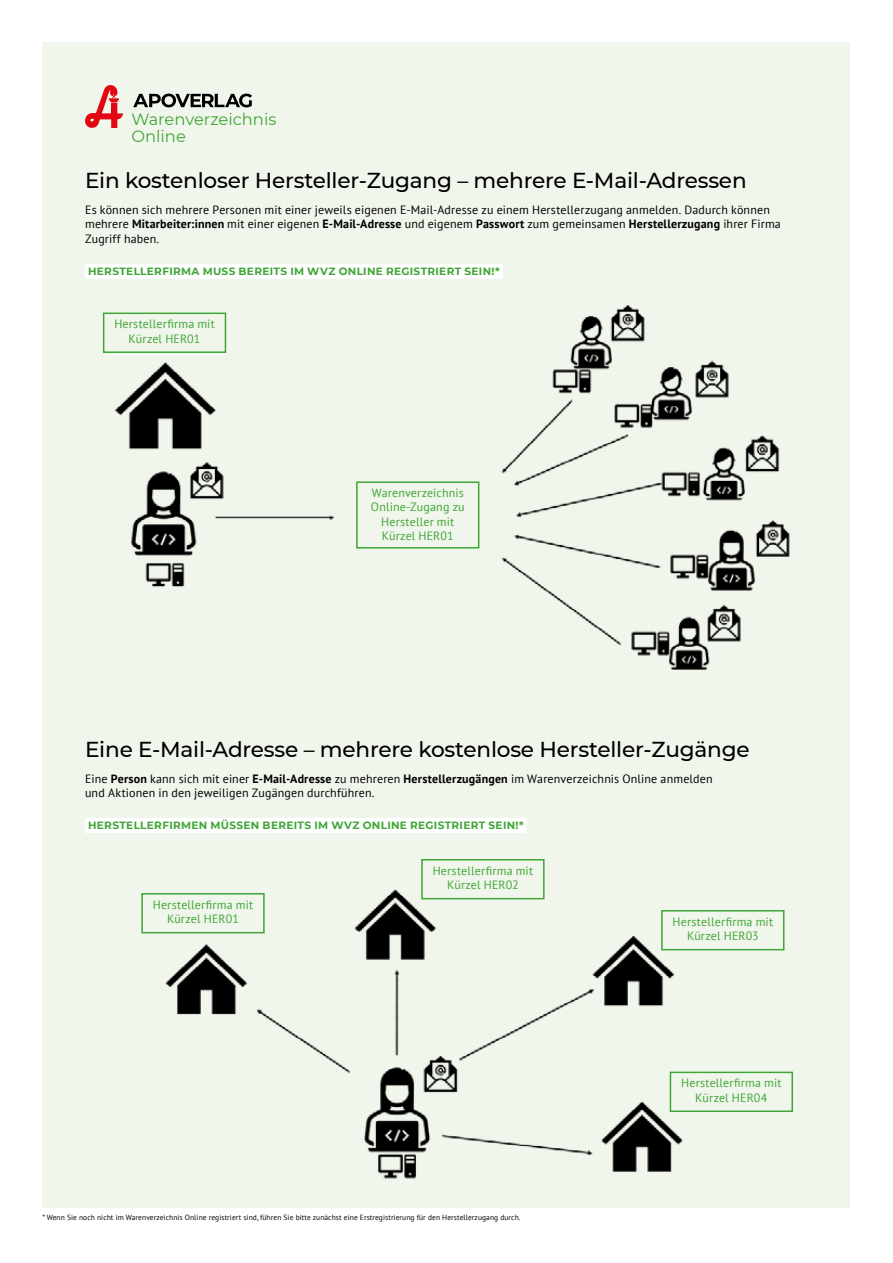
<style>
.page{position:relative;width:893px;height:1263px;background:#fff}
.page>*{position:absolute;margin:0;border:0;box-sizing:border-box;transform-origin:0 0}
.t1{font:500 21.6px "Montserrat";letter-spacing:-.01em;color:#000}
.t2{font:16.35px/16.4px "Montserrat";color:#3fa535}
.t3{font:12px/14.4px "PT Sans";letter-spacing:.015em;color:#000}
.t4{font:12px/14.4px "PT Sans";letter-spacing:.015em;color:#3fa535;text-align:center}
.t5{font:700 10.5px "Montserrat";letter-spacing:.03em;color:#3fa535}
.t6{font:7.5px "PT Sans";letter-spacing:.01em;color:#000}
.s1{font-weight:700}
</style>
<div class="page">
<div style="left:43px;top:43px;width:807px;height:1165px;background:#f1f6ec"></div>
<div style="left:85px;top:264px;width:418px;height:15px;background:#fff"></div>
<div style="left:85px;top:818px;width:442px;height:15px;background:#fff"></div>
<svg style="left:85px;top:85px;width:38px;height:43px"></svg>
<svg style="left:133px;top:94px;width:119px;height:13px"></svg>
<img style="left:102px;top:305px;width:688px;height:365px">
<img style="left:141px;top:889px;width:644px;height:290px">
<div style="left:356px;top:481px;width:123px;height:68px;border:2px solid #3fa535"></div>
<div style="left:103px;top:313px;width:123px;height:40px;border:2px solid #3fa535"></div>
<div style="left:141px;top:893px;width:124px;height:40px;border:2px solid #3fa535"></div>
<div style="left:421px;top:859px;width:124px;height:40px;border:2px solid #3fa535"></div>
<div style="left:662px;top:911px;width:122px;height:39px;background:#f1f6ec"></div>
<div style="left:661px;top:910px;width:123px;height:40px;border:2px solid #3fa535"></div>
<div style="left:670px;top:1072px;width:122px;height:39px;background:#f1f6ec"></div>
<div style="left:670px;top:1071px;width:123px;height:41px;border:2px solid #3fa535"></div>
<h2 class="t2" style="left:131px;top:111px;width:146px">Warenverzeichnis<br>Online</h2>
<h1 class="t1" style="left:85px;top:165px;width:663px">Ein kostenloser Hersteller-Zugang – mehrere E-Mail-Adressen</h1>
<p class="t3" style="left:85px;top:202px;width:697px">Es können sich mehrere Personen mit einer jeweils eigenen E-Mail-Adresse zu einem Herstellerzugang anmelden. Dadurch können mehrere <span class="s1">Mitarbeiter:innen</span> mit einer eigenen <span class="s1">E-Mail-Adresse</span> und eigenem <span class="s1">Passwort</span> zum gemeinsamen <span class="s1">Herstellerzugang</span> ihrer Firma<br>Zugriff haben.</p>
<p class="t5" style="left:88px;top:264px;width:413px">HERSTELLERFIRMA MUSS BEREITS IM WVZ ONLINE REGISTRIERT SEIN!*</p>
<p class="t4" style="left:114px;top:316px;width:102px">Herstellerfirma mit<br>Kürzel HER01</p>
<p class="t4" style="left:371px;top:485px;width:95px">Warenverzeichnis<br>Online-Zugang zu<br>Hersteller mit<br>Kürzel HER01</p>
<h1 class="t1" style="left:85px;top:734px;width:666px">Eine E-Mail-Adresse – mehrere kostenlose Hersteller-Zugänge</h1>
<p class="t3" style="left:85px;top:771px;width:629px">Eine <span class="s1">Person</span> kann sich mit einer <span class="s1">E-Mail-Adresse</span> zu mehreren <span class="s1">Herstellerzugängen</span> im Warenverzeichnis Online anmelden und Aktionen in den jeweiligen Zugängen durchführen.</p>
<p class="t5" style="left:88px;top:818px;width:437px">HERSTELLERFIRMEN MÜSSEN BEREITS IM WVZ ONLINE REGISTRIERT SEIN!*</p>
<p class="t4" style="left:153px;top:897px;width:102px">Herstellerfirma mit<br>Kürzel HER01</p>
<p class="t4" style="left:433px;top:863px;width:102px">Herstellerfirma mit<br>Kürzel HER02</p>
<p class="t6" style="left:43px;top:1213px;width:479px">* Wenn Sie noch nicht im Warenverzeichnis Online registriert sind, führen Sie bitte zunächst eine Erstregistrierung für den Herstellerzugang durch.</p>
<p class="t4" style="left:673px;top:914px;width:102px">Herstellerfirma mit<br>Kürzel HER03</p>
<p class="t4" style="left:681px;top:1075px;width:102px">Herstellerfirma mit<br>Kürzel HER04</p>
</div>
